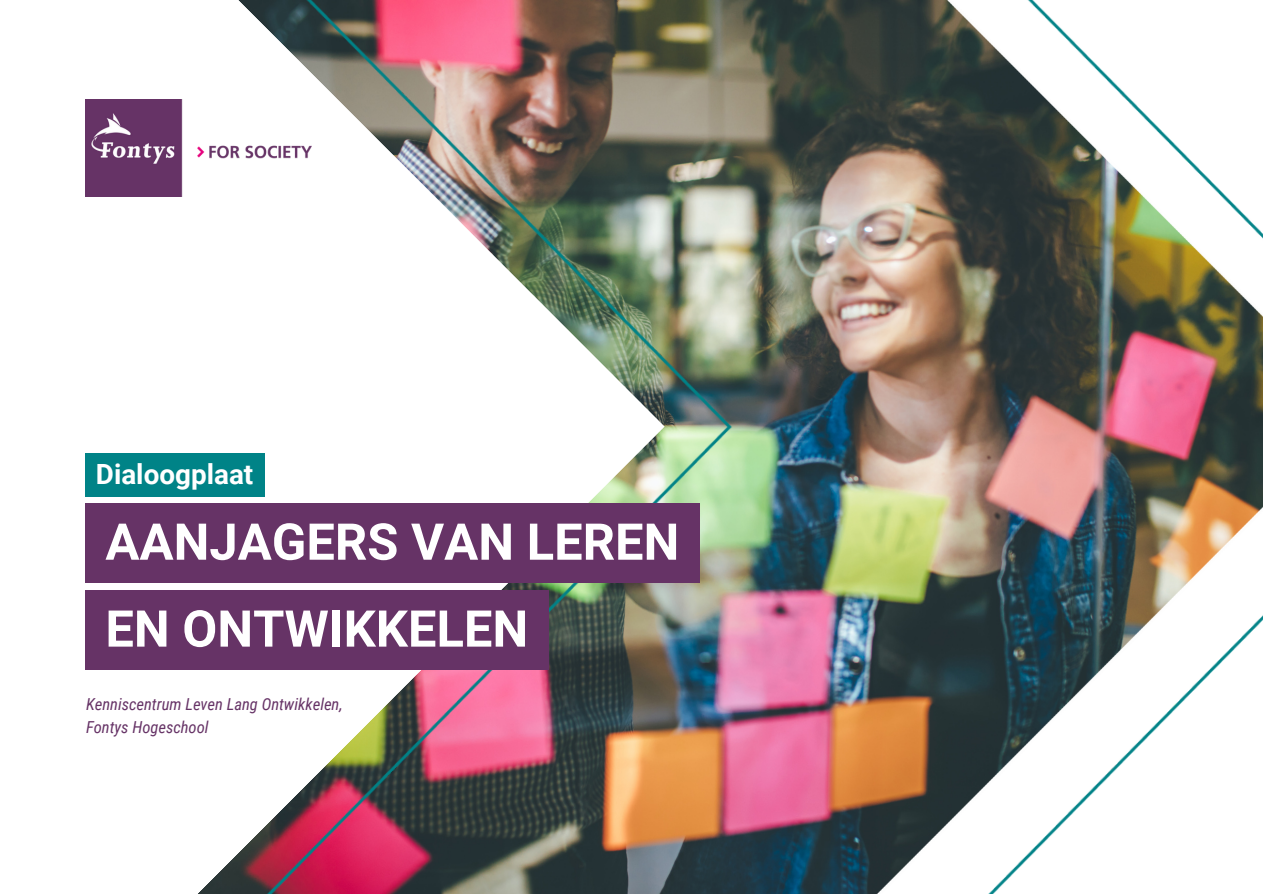
<style>
.page{position:relative;width:1263px;height:894px;background:#fff}
.page>*{position:absolute;margin:0;border:0;box-sizing:border-box;transform-origin:0 0}
.t1{font:700 50.7px "Roboto";color:#fff}
.t2{font:700 27.75px "Roboto";color:#fff}
.t3{font:italic 16.5px "Roboto Condensed";color:#636}
</style>
<div class="page">
<img style="left:665px;top:0;width:598px;height:893px">
<img style="left:85px;top:0;width:580px;height:893px">
<div style="left:85px;top:453px;width:179px;height:44px;background:#008387"></div>
<div style="left:85px;top:503px;width:615px;height:79px;background:#636"></div>
<div style="left:85px;top:590px;width:463px;height:79px;background:#636"></div>
<img style="left:85px;top:99px;width:226px;height:97px">
<p class="t2" style="left:96px;top:458px;width:159px">Dialoogplaat</p>
<p class="t1" style="left:105px;top:512px;width:575px">AANJAGERS VAN LEREN</p>
<p class="t1" style="left:105px;top:599px;width:424px">EN ONTWIKKELEN</p>
<h1 class="t3" style="left:86px;top:694px;width:258px">Kenniscentrum Leven Lang Ontwikkelen,</h1>
<h1 class="t3" style="left:86px;top:717px;width:124px">Fontys Hogeschool</h1>
</div>
